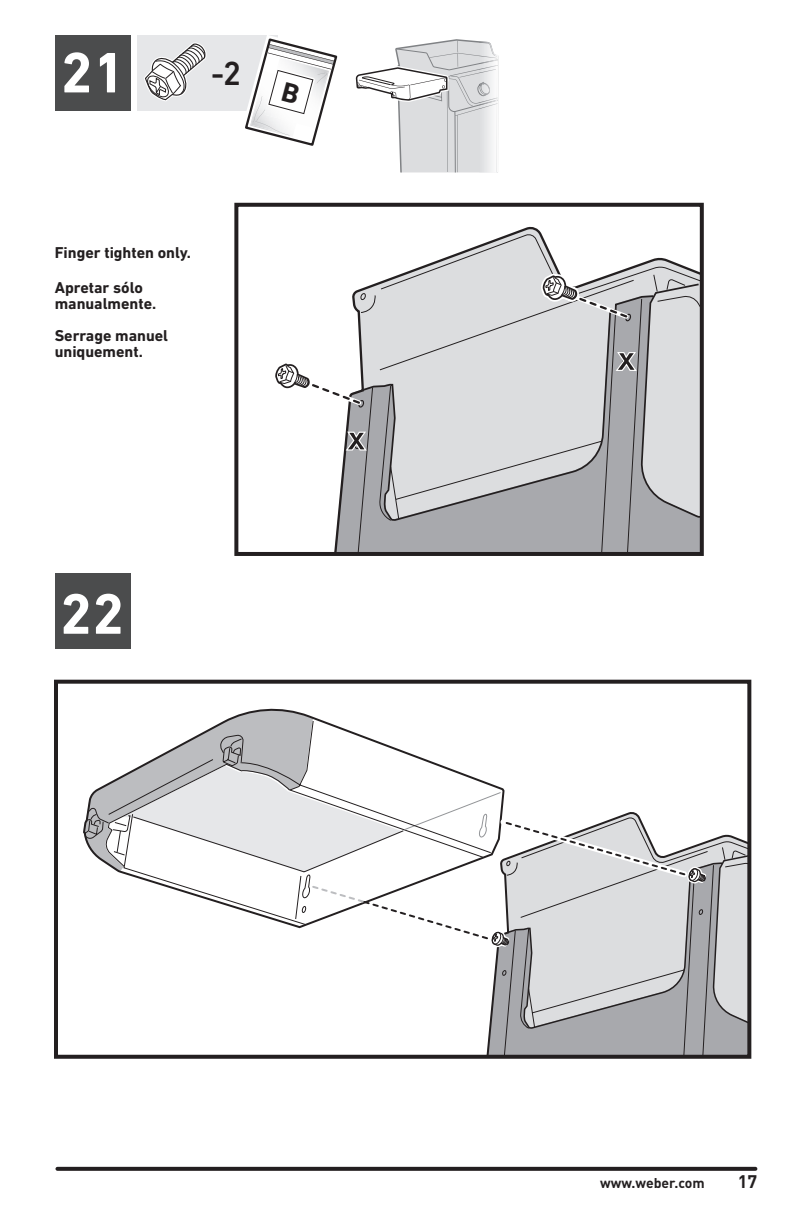
<style>
.page{position:relative;width:792px;height:1224px;background:#fff}
.page>*{position:absolute;margin:0;border:0;box-sizing:border-box;transform-origin:0 0}
.t1{font:700 58px "DIN Next LT Pro";color:#fff}
.t2{font:500 34px "DIN Next LT Pro";color:#231f20}
.t3{font:700 18px "DIN Pro";color:#231f20}
.t4{font:700 16px/16px "DIN Next LT Pro";color:#231f20}
.t5{font:700 14px "DIN Pro";color:#231f20}
</style>
<div class="page">
<svg style="left:57px;top:1167px;width:698px;height:4px;background:#2c2829"></svg>
<svg style="left:334px;top:227px;width:207px;height:324px"></svg>
<svg style="left:354px;top:451px;width:345px;height:100px;background:#b3b4b7"></svg>
<svg style="left:275px;top:233px;width:424px;height:218px"></svg>
<div style="left:234px;top:203px;width:470px;height:353px;border:4px solid #231f20"></div>
<div style="left:55px;top:35px;width:75px;height:76px;background:#4b4c4d"></div>
<div style="left:138px;top:35px;width:140px;height:76px;background:#e6e7e9"></div>
<svg style="left:144px;top:42px;width:63px;height:59px"></svg>
<svg style="left:486px;top:976px;width:16px;height:78px"></svg>
<svg style="left:502px;top:976px;width:244px;height:78px;background:#b1b2b5"></svg>
<svg style="left:83px;top:709px;width:663px;height:267px"></svg>
<div style="left:54px;top:680px;width:697px;height:379px;border:4px solid #231f20"></div>
<div style="left:55px;top:574px;width:75px;height:75px;background:#4b4c4d"></div>
<svg style="left:355px;top:39px;width:144px;height:134px"></svg>
<svg style="left:245px;top:35px;width:93px;height:111px"></svg>
<p class="t1" style="left:61px;top:39px;width:66px">21</p>
<p class="t2" style="left:211px;top:53px;width:32px">-2</p>
<p class="t4" style="left:55px;top:245px;width:138px">Finger tighten only.</p>
<p class="t4" style="left:55px;top:280px;width:103px">Apretar sólo manualmente.</p>
<p class="t4" style="left:55px;top:327px;width:115px">Serrage manuel uniquement.</p>
<p class="t1" style="left:60px;top:580px;width:66px">22</p>
<p class="t5" style="left:600px;top:1171px;width:106px">www.weber.com</p>
<p class="t3" style="left:738px;top:1166px;width:21px">17</p>
</div>
